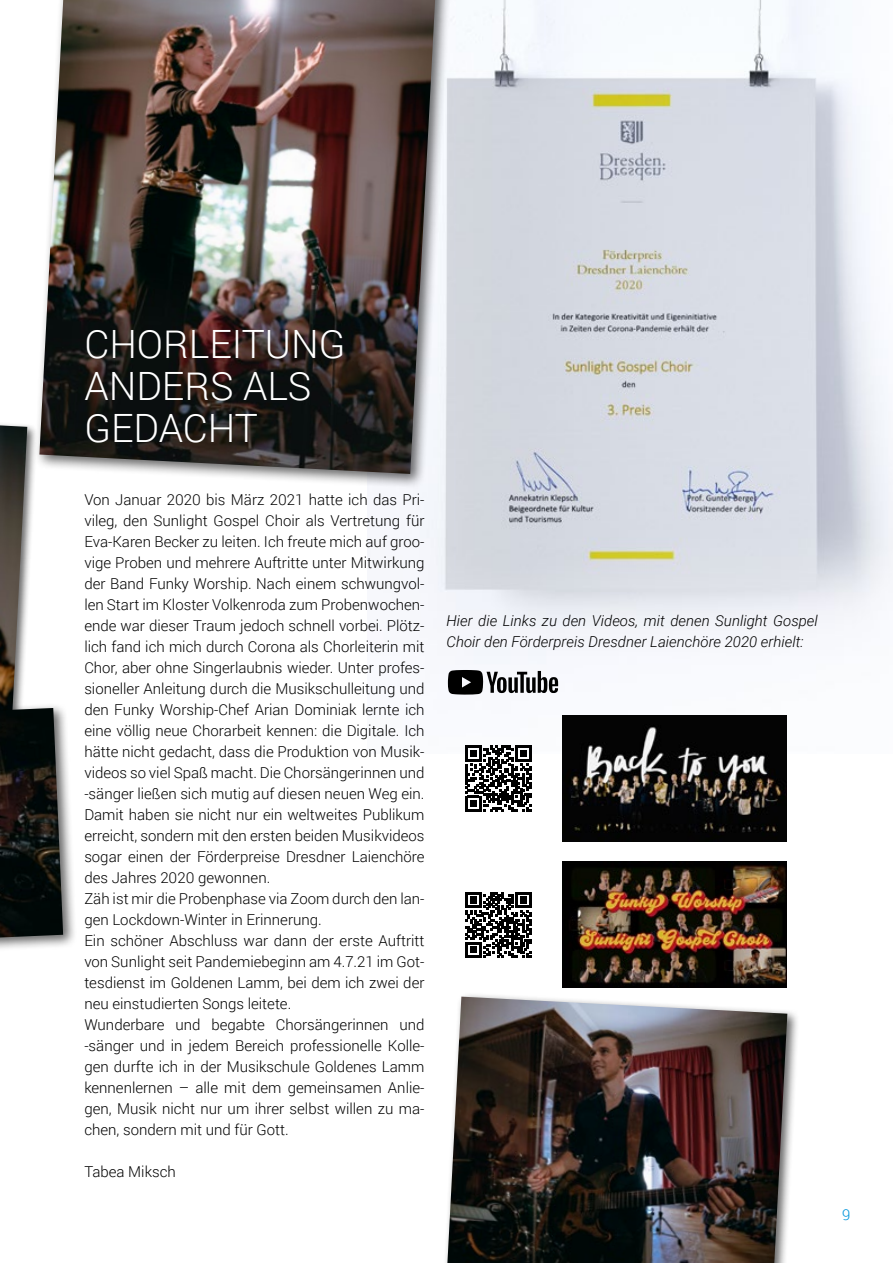
<style>
.page{position:relative;width:893px;height:1263px;background:#fff}
.page>*{position:absolute;margin:0;border:0;box-sizing:border-box;transform-origin:0 0}
.t1{font:300 39px/42px "Roboto";color:#fff}
.t2{font:300 15px/21px "Roboto";color:#000}
.t3{font:italic 300 15px/21px "Roboto";color:#000}
.t4{font:300 15px "Roboto";color:#0095db}
</style>
<div class="page">
<img style="left:411px;top:0;width:482px;height:754px">
<div style="left:438px;top:992px;width:362px;height:271px;background:#000;opacity:.6"></div>
<img style="left:447px;top:996px;width:340px;height:267px">
<div style="left:34px;top:0;width:420px;height:489px;background:#000;opacity:.6"></div>
<img style="left:39px;top:0;width:396px;height:474px">
<div style="left:0;top:409px;width:38px;height:347px;background:#000;opacity:.6"></div>
<img style="left:0;top:425px;width:27px;height:278px">
<svg style="left:465px;top:746px;width:66px;height:66px"></svg>
<svg style="left:448px;top:670px;width:110px;height:25px"></svg>
<img style="left:563px;top:716px;width:224px;height:125px">
<svg style="left:465px;top:892px;width:66px;height:66px"></svg>
<img style="left:563px;top:862px;width:224px;height:126px">
<div style="left:0;top:703px;width:77px;height:261px;background:#000;opacity:.6"></div>
<img style="left:0;top:708px;width:63px;height:229px">
<h1 class="t1" style="left:84px;top:322px;width:263px">CHORLEITUNG<br>ANDERS ALS<br>GEDACHT</h1>
<p class="t2" style="left:84px;top:489px;width:342px">Von Januar 2020 bis März 2021 hatte ich das Pri&shy;vileg, den Sunlight Gospel Choir als Vertretung für Eva-Karen Becker zu leiten. Ich freute mich auf groo&shy;vige Proben und mehrere Auftritte unter Mitwirkung der Band Funky Worship. Nach einem schwungvol&shy;len Start im Kloster Volkenroda zum Probenwochen&shy;ende war dieser Traum jedoch schnell vorbei. Plötz&shy;lich fand ich mich durch Corona als Chorleiterin mit Chor, aber ohne Singerlaubnis wieder. Unter profes&shy;sioneller Anleitung durch die Musikschulleitung und den Funky Worship-Chef Arian Dominiak lernte ich eine völlig neue Chorarbeit kennen: die Digitale. Ich hätte nicht gedacht, dass die Produktion von Musik&shy;videos so viel Spaß macht. Die Chorsängerinnen und -sänger ließen sich mutig auf diesen neuen Weg ein.<br>Damit haben sie nicht nur ein weltweites Publikum erreicht, sondern mit den ersten beiden Musikvideos sogar einen der Förderpreise Dresdner Laienchöre des Jahres 2020 gewonnen.<br>Zäh ist mir die Probenphase via Zoom durch den lan&shy;gen Lockdown-Winter in Erinnerung.<br>Ein schöner Abschluss war dann der erste Auftritt von Sunlight seit Pandemiebeginn am 4.7.21 im Got&shy;tesdienst im Goldenen Lamm, bei dem ich zwei der neu einstudierten Songs leitete.<br>Wunderbare und begabte Chorsängerinnen und -sänger und in jedem Bereich professionelle Kolle&shy;gen durfte ich in der Musikschule Goldenes Lamm kennenlernen – alle mit dem gemeinsamen Anlie&shy;gen, Musik nicht nur um ihrer selbst willen zu ma&shy;chen, sondern mit und für Gott.</p>
<p class="t2" style="left:84px;top:1161px;width:93px">Tabea Miksch</p>
<p class="t3" style="left:446px;top:610px;width:373px">Hier die Links zu den Videos, mit denen Sunlight Gospel<br>Choir den Förderpreis Dresdner Laienchöre 2020 erhielt:</p>
<p class="t4" style="left:842px;top:1205px;width:10px">9</p>
</div>
